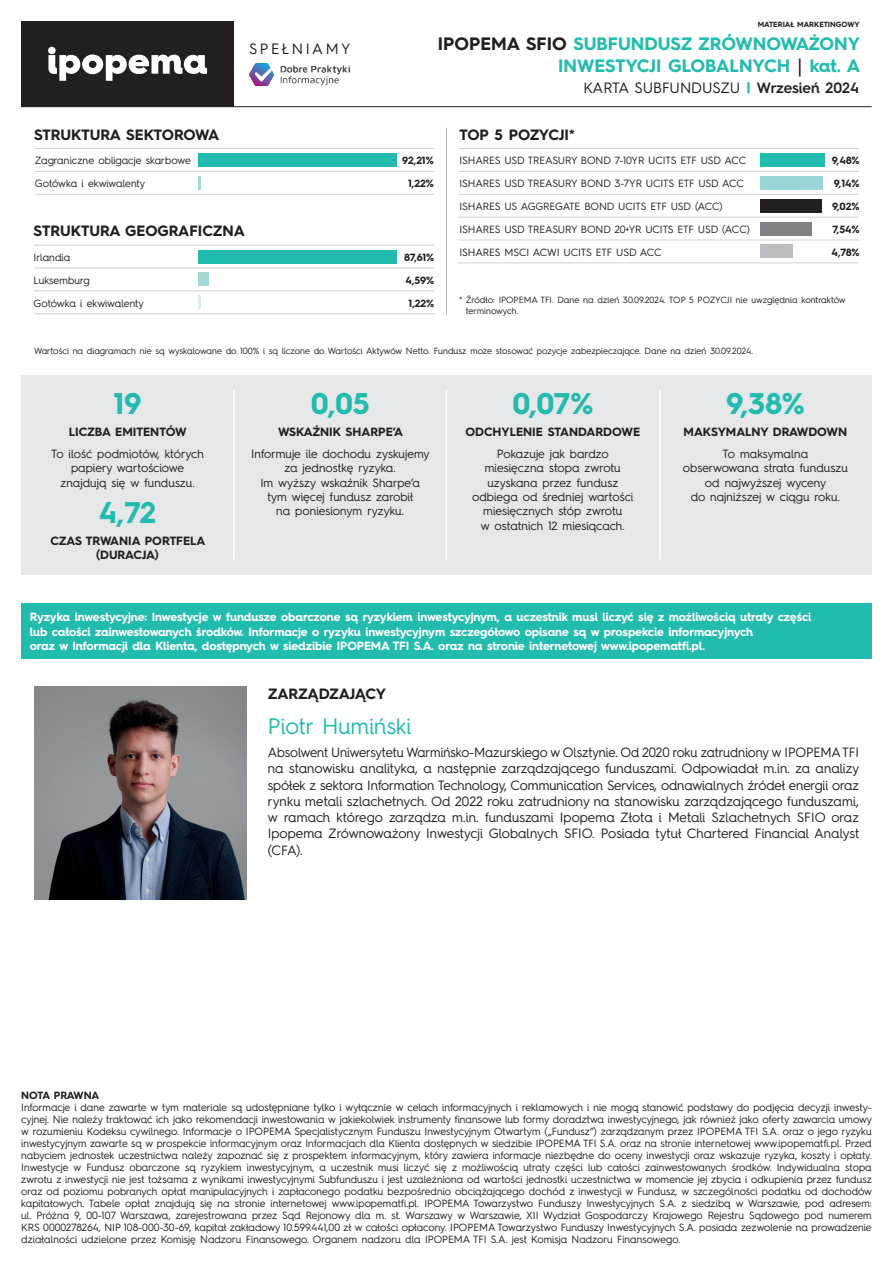
<style>
.page{position:relative;width:893px;height:1263px;background:#fff}
.page>*{position:absolute;margin:0;border:0;box-sizing:border-box;transform-origin:0 0}
.t1{font:700 30px "Hurme Geometric Sans 4";letter-spacing:-.01em;color:#22bcae}
.t2{font:22.5px "Hurme Geometric Sans 4";color:#22bcae}
.t3{font:700 18px/21.6px "Hurme Geometric Sans 4";color:#22bcae;text-align:right}
.t4{font:700 15px "Hurme Geometric Sans 4";color:#231f20}
.t5{font:15px "Hurme Geometric Sans 4";color:#231f20}
.t6{font:700 15px "Hurme Geometric Sans 4";letter-spacing:-.02em;color:#231f20}
.t7{font:15px "Hurme Geometric Sans 4";letter-spacing:.17em;color:#231f20}
.t8{font:13.5px/16.2px "Hurme Geometric Sans 4";color:#231f20;text-align:justify}
.t9{font:12px/14.4px "Hurme Geometric Sans 4";color:#231f20;text-align:center}
.t10{font:700 12px/14.4px "Hurme Geometric Sans 4";letter-spacing:-.015em;color:#fff}
.t11{font:700 12px/14.4px "Hurme Geometric Sans 4";color:#231f20;text-align:center}
.t12{font:10.5px/12px "Hurme Geometric Sans 4";letter-spacing:-.01em;color:#231f20;text-align:justify}
.t13{font:700 10.5px "Hurme Geometric Sans 4";color:#231f20}
.t14{font:9px/10.8px "Hurme Geometric Sans 4";color:#231f20}
.t15{font:700 7.5px "Hurme Geometric Sans 4";color:#231f20}
.s1{color:#231f20}
.s2{font-family:"Minion Pro";color:#231f20}
.s3{font-weight:700;color:#22bcae}
.s4{font-weight:600}
</style>
<div class="page">
<div style="left:21px;top:375px;width:851px;height:199px;background:#e6e7e9"></div>
<hr style="left:233px;top:390px;width:2px;height:169px;background:#fff">
<hr style="left:446px;top:390px;width:1px;height:169px;background:#fff">
<hr style="left:659px;top:390px;width:2px;height:169px;background:#fff">
<img style="left:249px;top:63px;width:100px;height:22px">
<hr style="left:21px;top:106px;width:851px;height:1px;background:#231f20">
<div style="left:21px;top:21px;width:213px;height:85px;background:#231f20"></div>
<svg style="left:48px;top:47px;width:159px;height:34px"></svg>
<hr style="left:446px;top:128px;width:1px;height:187px;background:#bcbdc0">
<img style="left:34px;top:687px;width:213px;height:212px">
<hr style="left:459px;top:148px;width:400px;height:1px;background:#d1d2d4">
<hr style="left:459px;top:171px;width:400px;height:1px;background:#d1d2d4">
<hr style="left:459px;top:194px;width:400px;height:1px;background:#d1d2d4">
<hr style="left:459px;top:217px;width:400px;height:1px;background:#d1d2d4">
<hr style="left:459px;top:240px;width:400px;height:1px;background:#d1d2d4">
<hr style="left:459px;top:262px;width:400px;height:1px;background:#d1d2d4">
<div style="left:760px;top:245px;width:33px;height:13px;background:#bcbdc0"></div>
<div style="left:760px;top:222px;width:52px;height:13px;background:#808285"></div>
<div style="left:760px;top:199px;width:62px;height:14px;background:#231f20"></div>
<div style="left:760px;top:176px;width:62px;height:14px;background:#99d6d5"></div>
<div style="left:760px;top:153px;width:65px;height:14px;background:#22bcae"></div>
<hr style="left:35px;top:148px;width:399px;height:1px;background:#d1d2d4">
<hr style="left:35px;top:171px;width:399px;height:1px;background:#d1d2d4">
<hr style="left:35px;top:194px;width:399px;height:1px;background:#d1d2d4">
<hr style="left:35px;top:245px;width:399px;height:1px;background:#d1d2d4">
<hr style="left:35px;top:268px;width:399px;height:1px;background:#d1d2d4">
<div style="left:21px;top:603px;width:851px;height:55px;background:#22bcae"></div>
<hr style="left:35px;top:290px;width:399px;height:1px;background:#d1d2d4">
<hr style="left:35px;top:313px;width:399px;height:1px;background:#d1d2d4">
<div style="left:198px;top:273px;width:10px;height:13px;background:#a4d9d3"></div>
<hr style="left:198px;top:295px;width:3px;height:14px;background:#d8eeeb">
<div style="left:198px;top:250px;width:198px;height:13px;background:#22bcae"></div>
<svg style="left:198px;top:176px;width:2px;height:14px"></svg>
<div style="left:198px;top:153px;width:198px;height:14px;background:#22bcae"></div>
<h3 class="t4" style="left:34px;top:124px;width:187px">STRUKTURA SEKTOROWA</h3>
<h3 class="t7" style="left:249px;top:38px;width:103px">SPEŁNIAMY</h3>
<p class="t15" style="left:758px;top:19px;width:103px">MATERIAŁ MARKETINGOWY</p>
<h3 class="t3" style="left:438px;top:33px;width:424px"><span class="s1">IPOPEMA SFIO</span> SUBFUNDUSZ ZRÓWNOWAŻONY<br>INWESTYCJI GLOBALNYCH <span class="s2">|</span> kat. A</h3>
<h3 class="t5" style="left:583px;top:77px;width:277px">KARTA SUBFUNDUSZU <span class="s3">|</span> <span class="s4">Wrzesień 2024</span></h3>
<h3 class="t4" style="left:459px;top:124px;width:117px">TOP 5 POZYCJI*</h3>
<p class="t12" style="left:35px;top:154px;width:157px">Zagraniczne obligacje skarbowe</p>
<p class="t13" style="left:402px;top:153px;width:33px">92,21%</p>
<p class="t12" style="left:459px;top:154px;width:288px">ISHARES USD TREASURY BOND 7-10YR UCITS ETF USD ACC</p>
<p class="t13" style="left:832px;top:153px;width:29px">9,48%</p>
<p class="t12" style="left:35px;top:177px;width:112px">Gotówka i ekwiwalenty</p>
<p class="t13" style="left:408px;top:176px;width:27px">1,22%</p>
<p class="t12" style="left:459px;top:177px;width:286px">ISHARES USD TREASURY BOND 3-7YR UCITS ETF USD ACC</p>
<p class="t13" style="left:834px;top:176px;width:27px">9,14%</p>
<p class="t12" style="left:459px;top:200px;width:265px">ISHARES US AGGREGATE BOND UCITS ETF USD (ACC)</p>
<p class="t13" style="left:832px;top:199px;width:29px">9,02%</p>
<h3 class="t4" style="left:34px;top:220px;width:213px">STRUKTURA GEOGRAFICZNA</h3>
<p class="t12" style="left:34px;top:251px;width:38px">Irlandia</p>
<p class="t13" style="left:404px;top:250px;width:32px">87,61%</p>
<p class="t12" style="left:459px;top:223px;width:292px">ISHARES USD TREASURY BOND 20+YR UCITS ETF USD (ACC)</p>
<p class="t12" style="left:459px;top:246px;width:204px">ISHARES MSCI ACWI UCITS ETF USD ACC</p>
<p class="t13" style="left:832px;top:222px;width:29px">7,54%</p>
<p class="t13" style="left:832px;top:245px;width:29px">4,78%</p>
<p class="t12" style="left:34px;top:274px;width:58px">Luksemburg</p>
<p class="t13" style="left:406px;top:273px;width:30px">4,59%</p>
<p class="t12" style="left:34px;top:297px;width:112px">Gotówka i ekwiwalenty</p>
<p class="t13" style="left:409px;top:295px;width:27px">1,22%</p>
<p class="t14" style="left:466px;top:294px;width:381px;text-indent:-7px">* Źródło: IPOPEMA TFI. Dane na dzień 30.09.2024. TOP 5 POZYCJI nie uwzględnia kontraktów terminowych.</p>
<p class="t14" style="left:34px;top:345px;width:721px">Wartości na diagramach nie są wyskalowane do 100% i są liczone do Wartości Aktywów Netto. Fundusz może stosować pozycje zabezpieczające. Dane na dzień 30.09.2024.</p>
<h1 class="t1" style="left:113px;top:382px;width:30px">19</h1>
<p class="t11" style="left:69px;top:424px;width:119px">LICZBA EMITENTÓW</p>
<p class="t9" style="left:51px;top:446px;width:154px">To ilość podmiotów, których papiery wartościowe znajdują się w funduszu.</p>
<h1 class="t1" style="left:99px;top:491px;width:59px">4,72</h1>
<p class="t11" style="left:51px;top:533px;width:156px">CZAS TRWANIA PORTFELA (DURACJA)</p>
<h1 class="t1" style="left:311px;top:382px;width:60px">0,05</h1>
<p class="t11" style="left:278px;top:424px;width:127px">WSKAŹNIK SHARPE’A</p>
<p class="t9" style="left:251px;top:446px;width:180px">Informuje ile dochodu zyskujemy za jednostkę ryzyka.<br>Im wyższy wskaźnik Sharpe’a tym więcej fundusz zarobił<br>na poniesionym ryzyku.</p>
<h1 class="t1" style="left:512px;top:382px;width:82px">0,07%</h1>
<p class="t11" style="left:465px;top:424px;width:176px">ODCHYLENIE STANDARDOWE</p>
<p class="t9" style="left:472px;top:446px;width:163px">Pokazuje jak bardzo miesięczna stopa zwrotu uzyskana przez fundusz odbiega od średniej wartości miesięcznych stóp zwrotu<br>w ostatnich 12 miesiącach.</p>
<h1 class="t1" style="left:726px;top:382px;width:80px">9,38%</h1>
<p class="t11" style="left:684px;top:424px;width:165px">MAKSYMALNY DRAWDOWN</p>
<p class="t9" style="left:683px;top:446px;width:167px">To maksymalna<br>obserwowana strata funduszu od najwyższej wyceny<br>do najniższej w ciągu roku.</p>
<p class="t10" style="left:30px;top:610px;width:783px">Ryzyka inwestycyjne: Inwestycje w fundusze obarczone są ryzykiem inwestycyjnym, a uczestnik musi liczyć się z możliwością utraty części lub całości zainwestowanych środków. Informacje o ryzyku inwestycyjnym szczegółowo opisane są w prospekcie informacyjnych<br>oraz w Informacji dla Klienta, dostępnych w siedzibie IPOPEMA TFI S.A. oraz na stronie internetowej www.ipopematfi.pl.</p>
<h3 class="t6" style="left:268px;top:683px;width:120px">ZARZĄDZAJĄCY</h3>
<h2 class="t2" style="left:268px;top:710px;width:145px">Piotr Humiński</h2>
<p class="t8" style="left:268px;top:744px;width:593px">Absolwent Uniwersytetu Warmińsko-Mazurskiego w Olsztynie. Od 2020 roku zatrudniony w IPOPEMA TFI na stanowisku analityka, a następnie zarządzającego funduszami. Odpowiadał m.in. za analizy spółek z sektora Information Technology, Communication Services, odnawialnych źródeł energii oraz rynku metali szlachetnych. Od 2022 roku zatrudniony na stanowisku zarządzającego funduszami, w ramach którego zarządza m.in. funduszami Ipopema Złota i Metali Szlachetnych SFIO oraz Ipopema Zrównoważony Inwestycji Globalnych SFIO. Posiada tytuł Chartered Financial Analyst (CFA).</p>
<p class="t13" style="left:21px;top:1088px;width:80px">NOTA PRAWNA</p>
<p class="t12" style="left:21px;top:1101px;width:852px">Informacje i dane zawarte w tym materiale są udostępniane tylko i wyłącznie w celach informacyjnych i reklamowych i nie mogą stanowić podstawy do podjęcia decyzji inwesty&shy;cyjnej. Nie należy traktować ich jako rekomendacji inwestowania w jakiekolwiek instrumenty finansowe lub formy doradztwa inwestycyjnego, jak również jako oferty zawarcia umowy w rozumieniu Kodeksu cywilnego. Informacje o IPOPEMA Specjalistycznym Funduszu Inwestycyjnym Otwartym („Fundusz”) zarządzanym przez IPOPEMA TFI S.A. oraz o jego ryzyku inwestycyjnym zawarte są w prospekcie informacyjnym oraz Informacjach dla Klienta dostępnych w siedzibie IPOPEMA TFI S.A. oraz na stronie internetowej www.ipopematfi.pl. Przed nabyciem jednostek uczestnictwa należy zapoznać się z prospektem informacyjnym, który zawiera informacje niezbędne do oceny inwestycji oraz wskazuje ryzyka, koszty i opłaty.<br>Inwestycje w Fundusz obarczone są ryzykiem inwestycyjnym, a uczestnik musi liczyć się z możliwością utraty części lub całości zainwestowanych środków. Indywidualna stopa zwrotu z inwestycji nie jest tożsama z wynikami inwestycyjnymi Subfunduszu i jest uzależniona od wartości jednostki uczestnictwa w momencie jej zbycia i odkupienia przez fundusz oraz od poziomu pobranych opłat manipulacyjnych i zapłaconego podatku bezpośrednio obciążającego dochód z inwestycji w Fundusz, w szczególności podatku od dochodów kapitałowych. Tabele opłat znajdują się na stronie internetowej www.ipopematfi.pl. IPOPEMA Towarzystwo Funduszy Inwestycyjnych S.A. z siedzibą w Warszawie, pod adresem: ul. Próżna 9, 00-107 Warszawa, zarejestrowana przez Sąd Rejonowy dla m. st. Warszawy w Warszawie, XII Wydział Gospodarczy Krajowego Rejestru Sądowego pod numerem KRS 0000278264, NIP 108-000-30-69, kapitał zakładowy 10.599.441,00 zł w całości opłacony. IPOPEMA Towarzystwo Funduszy Inwestycyjnych S.A. posiada zezwolenie na prowadzenie działalności udzielone przez Komisję Nadzoru Finansowego. Organem nadzoru dla IPOPEMA TFI S.A. jest Komisja Nadzoru Finansowego.</p>
</div>
